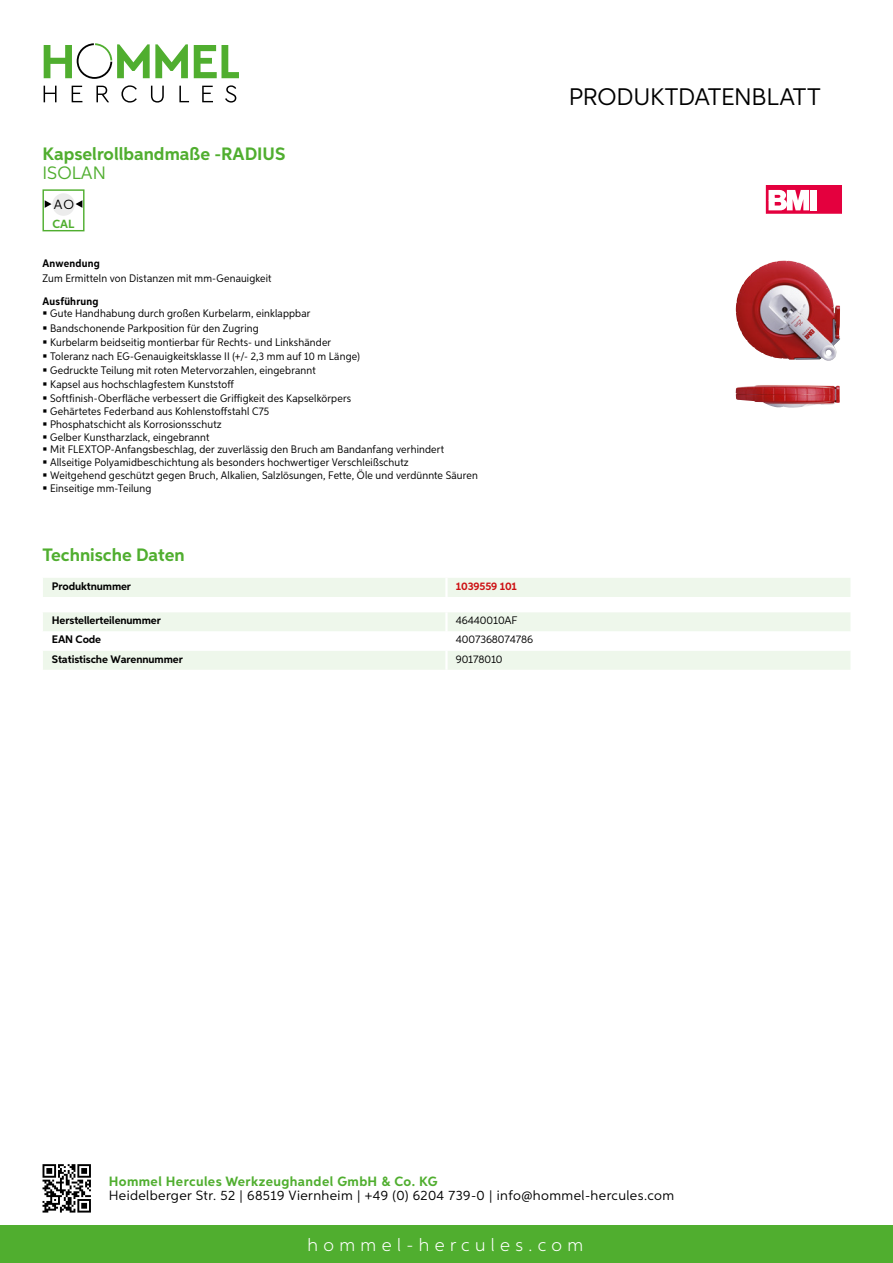
<style>
.page{position:relative;width:893px;height:1263px;background:#fff}
.page>*{position:absolute;margin:0;border:0;box-sizing:border-box;transform-origin:0 0}
.t1{font:24px "Aspira";letter-spacing:-.01em;color:#000}
.t2{font:700 18px "Aspira";color:#50ae2f}
.t3{font:300 18px "Aspira";letter-spacing:.3em;color:#fff}
.t4{font:18px "Aspira";color:#50ae2f}
.t5{font:13.5px "Aspira";letter-spacing:.03em;color:#000}
.t6{font:700 13.5px "Aspira";letter-spacing:.03em;color:#50ae2f}
.t7{font:13.35px "Aspira";color:#000}
.t8{font:700 11.85px "Aspira";color:#50ae2f}
.t9{font:10.95px/14.1px "Aspira Nar";letter-spacing:.015em;color:#000}
.t10{font:700 10.95px "Aspira";letter-spacing:-.01em;color:#000}
.t11{font:10.95px "Aspira";letter-spacing:-.01em;color:#000}
.t12{font:700 10.95px "Aspira Nar";letter-spacing:.02em;color:#000}
.t13{font:700 10.95px "Aspira";letter-spacing:-.01em;color:#cd1013}
</style>
<div class="page">
<div style="left:0;top:1226px;width:893px;height:37px;background:#50ae2f"></div>
<svg style="left:43px;top:1164px;width:48px;height:48px"></svg>
<svg style="left:194px;top:45px;width:45px;height:33px"></svg>
<svg style="left:44px;top:43px;width:144px;height:36px"></svg>
<svg style="left:44px;top:86px;width:13px;height:16px"></svg>
<svg style="left:72px;top:86px;width:10px;height:16px"></svg>
<svg style="left:96px;top:86px;width:13px;height:16px"></svg>
<svg style="left:121px;top:85px;width:16px;height:18px"></svg>
<svg style="left:151px;top:86px;width:13px;height:17px"></svg>
<svg style="left:179px;top:86px;width:10px;height:16px"></svg>
<svg style="left:202px;top:86px;width:11px;height:16px"></svg>
<svg style="left:225px;top:85px;width:11px;height:18px"></svg>
<div style="left:43px;top:578px;width:807px;height:19px;background:#eef7eb"></div>
<hr style="left:445px;top:578px;width:3px;height:19px;background:#fff">
<svg style="left:43px;top:612px;width:807px;height:58px"></svg>
<hr style="left:445px;top:651px;width:3px;height:19px;background:#fff">
<div style="left:43px;top:189px;width:42px;height:42px;border:1px solid #50ae2f"></div>
<div style="left:52px;top:193px;width:23px;height:23px;background:#ececec;border-radius:50%"></div>
<svg style="left:76px;top:200px;width:6px;height:8px"></svg>
<svg style="left:45px;top:200px;width:7px;height:8px"></svg>
<img style="left:736px;top:260px;width:104px;height:148px">
<div style="left:766px;top:186px;width:75px;height:27px;background:#e4003e"></div>
<div style="left:766px;top:185px;width:76px;height:28px;border:1px solid #e4003e"></div>
<div style="left:810px;top:190px;width:7px;height:20px;background:#fff"></div>
<svg style="left:768px;top:190px;width:41px;height:20px"></svg>
<h2 class="t2" style="left:43px;top:142px;width:244px">Kapselrollbandmaße -RADIUS</h2>
<h2 class="t4" style="left:43px;top:162px;width:28px">ISOLAN</h2>
<p class="t7" style="left:54px;top:196px;width:22px">AO</p>
<p class="t8" style="left:53px;top:216px;width:23px">CAL</p>
<p class="t12" style="left:43px;top:257px;width:59px">Anwendung</p>
<p class="t9" style="left:43px;top:271px;width:231px">Zum Ermitteln von Distanzen mit mm-Genauigkeit</p>
<p class="t12" style="left:43px;top:294px;width:58px">Ausführung</p>
<p class="t9" style="left:50px;top:306px;width:311px">Gute Handhabung durch großen Kurbelarm, einklappbar Bandschonende Parkposition für den Zugring<br>Kurbelarm beidseitig montierbar für Rechts- und Linkshänder Toleranz nach EG-Genauigkeitsklasse II (+/- 2,3 mm auf 10 m Länge)<br>Gedruckte Teilung mit roten Metervorzahlen, eingebrannt<br>Kapsel aus hochschlagfestem Kunststoff<br>Softfinish-Oberfläche verbessert die Griffigkeit des Kapselkörpers</p>
<p class="t9" style="left:50px;top:405px;width:429px;line-height:12.8px">Gehärtetes Federband aus Kohlenstoffstahl C75<br>Phosphatschicht als Korrosionsschutz<br>Gelber Kunstharzlack, eingebrannt<br>Mit FLEXTOP-Anfangsbeschlag, der zuverlässig den Bruch am Bandanfang verhindert Allseitige Polyamidbeschichtung als besonders hochwertiger Verschleißschutz<br>Weitgehend geschützt gegen Bruch, Alkalien, Salzlösungen, Fette, Öle und verdünnte Säuren Einseitige mm-Teilung</p>
<h2 class="t2" style="left:43px;top:544px;width:144px">Technische Daten</h2>
<p class="t10" style="left:52px;top:579px;width:81px">Produktnummer</p>
<p class="t13" style="left:456px;top:579px;width:63px">1039559 101</p>
<p class="t10" style="left:52px;top:614px;width:111px">Herstellerteilenummer</p>
<p class="t11" style="left:456px;top:614px;width:63px">46440010AF</p>
<p class="t10" style="left:52px;top:633px;width:51px">EAN Code</p>
<p class="t11" style="left:456px;top:633px;width:79px">4007368074786</p>
<p class="t10" style="left:52px;top:652px;width:132px">Statistische Warennummer</p>
<p class="t11" style="left:456px;top:652px;width:48px">90178010</p>
<h1 class="t1" style="left:569px;top:82px;width:253px">Produktdatenblatt</h1>
<p class="t6" style="left:109px;top:1172px;width:330px">Hommel Hercules Werkzeughandel GmbH &amp; Co. KG</p>
<p class="t5" style="left:109px;top:1187px;width:567px">Heidelberger Str. 52 | 68519 Viernheim | +49 (0) 6204 739-0 | info@hommel-hercules.com</p>
<h2 class="t3" style="left:307px;top:1234px;width:277px">hommel-hercules.com</h2>
</div>
